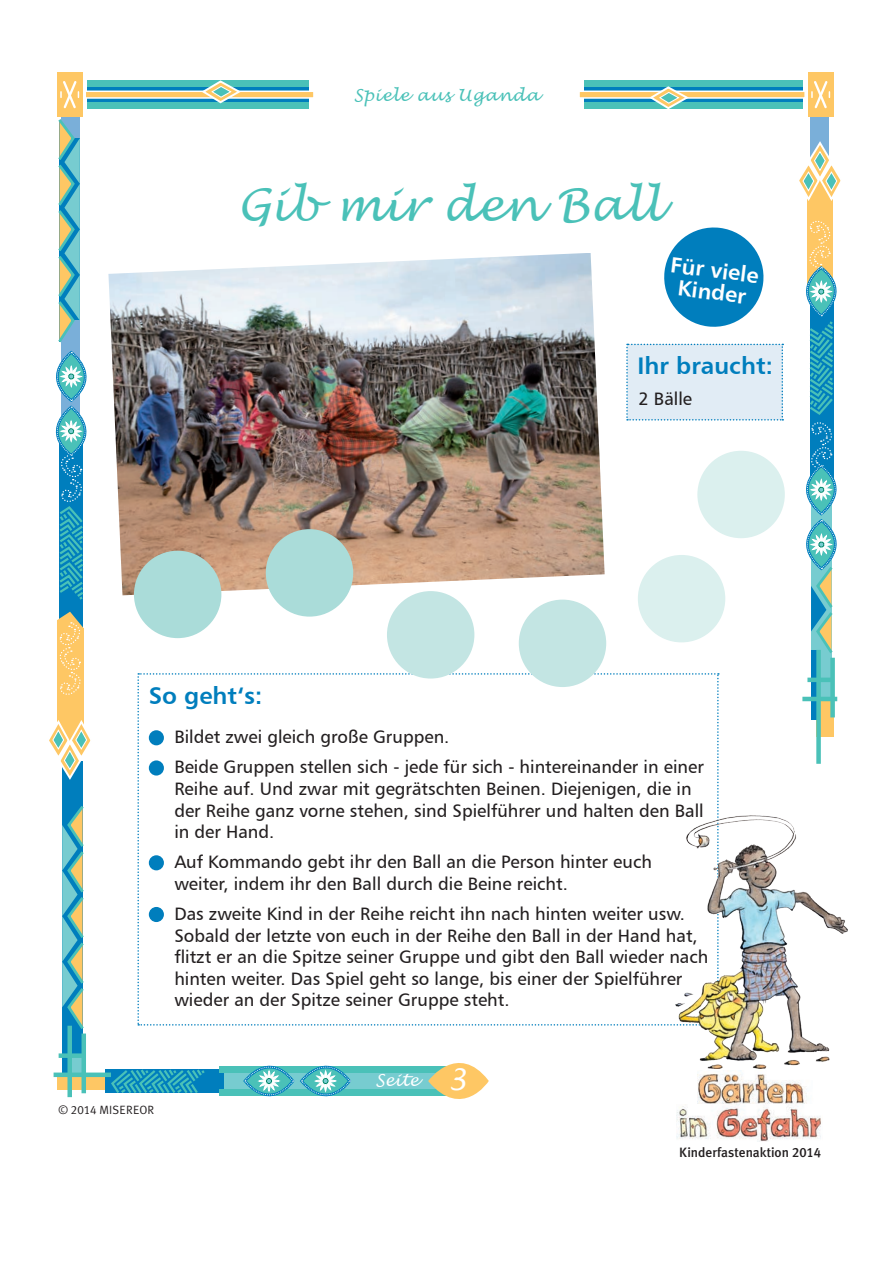
<style>
.page{position:relative;width:893px;height:1263px;background:#fff}
.page>*{position:absolute;margin:0;border:0;box-sizing:border-box;transform-origin:0 0}
.t1{font:italic 45px "Lucida Handwriting";color:#4ac1b8}
.t2{font:24px "Humanist 777 BT Bold B";color:#007ebd}
.t3{font:22.05px/22px "Humanist 777 BT Bold B";color:#fff;text-align:center}
.t4{font:18px/21.6px "Humanist 777 BT Roman B";color:#231f20}
.t5{font:italic 16.5px "Lucida Handwriting";letter-spacing:.04em;color:#4ac1b8}
.t6{font:italic 16.5px "Lucida Handwriting";color:#fff}
.t7{font:500 13.5px "Meta Plus";color:#231f20}
.t8{font:12px "Meta Plus Normal";letter-spacing:.015em;color:#231f20}
.s1{font-family:"Meta Plus Normal Caps"}
.s2{font-size:29.85px}
.s3{font-family:"Meta Plus Medium Caps";font-weight:400}
</style>
<div class="page">
<div style="left:807px;top:180px;width:26px;height:113px;background:#fec764"></div>
<div style="left:62px;top:761px;width:20px;height:292px;background:#007ebd"></div>
<div style="left:811px;top:504px;width:20px;height:174px;background:#77ccd0"></div>
<div style="left:60px;top:430px;width:23px;height:208px;background:#007ebd"></div>
<div style="left:105px;top:1069px;width:159px;height:24px;background:#007ebd"></div>
<div style="left:57px;top:628px;width:26px;height:112px;background:#fec764"></div>
<svg style="left:87px;top:87px;width:221px;height:16px"></svg>
<div style="left:224px;top:1071px;width:244px;height:19px;background:#77ccd0"></div>
<svg style="left:585px;top:87px;width:218px;height:16px"></svg>
<svg style="left:86px;top:91px;width:228px;height:8px"></svg>
<svg style="left:579px;top:91px;width:226px;height:8px"></svg>
<div style="left:87px;top:80px;width:221px;height:7px;background:#4ac1b8"></div>
<div style="left:219px;top:1066px;width:229px;height:7px;background:#4ac1b8"></div>
<div style="left:585px;top:80px;width:218px;height:7px;background:#4ac1b8"></div>
<div style="left:87px;top:103px;width:221px;height:6px;background:#4ac1b8"></div>
<div style="left:220px;top:1089px;width:228px;height:6px;background:#4ac1b8"></div>
<div style="left:585px;top:103px;width:218px;height:6px;background:#4ac1b8"></div>
<div style="left:811px;top:111px;width:18px;height:49px;background:#7aafd9"></div>
<img style="left:697px;top:1070px;width:110px;height:35px">
<img style="left:677px;top:1105px;width:144px;height:36px">
<div style="left:57px;top:72px;width:25px;height:45px;background:#fec764"></div>
<div style="left:808px;top:72px;width:25px;height:45px;background:#fec764"></div>
<svg style="left:241px;top:1065px;width:111px;height:32px"></svg>
<svg style="left:62px;top:803px;width:22px;height:229px"></svg>
<svg style="left:60px;top:81px;width:19px;height:28px"></svg>
<svg style="left:811px;top:81px;width:19px;height:28px"></svg>
<svg style="left:111px;top:1069px;width:94px;height:25px"></svg>
<svg style="left:49px;top:719px;width:42px;height:63px"></svg>
<svg style="left:806px;top:221px;width:31px;height:435px"></svg>
<svg style="left:799px;top:139px;width:42px;height:62px"></svg>
<svg style="left:200px;top:80px;width:42px;height:24px"></svg>
<svg style="left:647px;top:86px;width:42px;height:23px"></svg>
<div style="left:70px;top:1056px;width:12px;height:19px;background:#77ccd0"></div>
<div style="left:819px;top:680px;width:12px;height:19px;background:#77ccd0"></div>
<div style="left:57px;top:1075px;width:48px;height:14px;background:#fec764"></div>
<div style="left:816px;top:699px;width:17px;height:38px;background:#fec764"></div>
<div style="left:62px;top:1026px;width:5px;height:49px;background:#007ebd"></div>
<div style="left:811px;top:650px;width:5px;height:69px;background:#007ebd"></div>
<div style="left:67px;top:1026px;width:5px;height:71px;background:#4ac1b8"></div>
<div style="left:816px;top:650px;width:5px;height:114px;background:#4ac1b8"></div>
<hr style="left:82px;top:1033px;width:4px;height:60px;background:#4ac1b8">
<div style="left:830px;top:658px;width:5px;height:59px;background:#4ac1b8"></div>
<div style="left:59px;top:1053px;width:24px;height:5px;background:#4ac1b8"></div>
<hr style="left:807px;top:678px;width:25px;height:4px;background:#4ac1b8">
<svg style="left:426px;top:1063px;width:63px;height:36px"></svg>
<div style="left:54px;top:1072px;width:57px;height:5px;background:#4ac1b8"></div>
<hr style="left:802px;top:697px;width:35px;height:4px;background:#4ac1b8">
<svg style="left:55px;top:116px;width:32px;height:486px"></svg>
<svg style="left:57px;top:610px;width:27px;height:87px"></svg>
<svg style="left:664px;top:227px;width:100px;height:100px"></svg>
<img style="left:108px;top:253px;width:497px;height:342px">
<div style="left:638px;top:555px;width:87px;height:87px;background:#dbf0ee;border-radius:50%"></div>
<div style="left:697px;top:451px;width:88px;height:87px;background:#dbf0ee;border-radius:50%"></div>
<div style="left:266px;top:529px;width:87px;height:88px;background:#aadcd9;border-radius:50%"></div>
<div style="left:134px;top:551px;width:87px;height:87px;background:#aadcd9;border-radius:50%"></div>
<svg style="left:137px;top:673px;width:582px;height:352px"></svg>
<img style="left:676px;top:815px;width:171px;height:253px">
<div style="left:519px;top:600px;width:87px;height:87px;background:#c3e5e3;border-radius:50%"></div>
<div style="left:387px;top:591px;width:87px;height:87px;background:#c3e5e3;border-radius:50%"></div>
<div style="left:149px;top:730px;width:15px;height:15px;background:#007ebd;border-radius:50%"></div>
<div style="left:149px;top:760px;width:15px;height:15px;background:#007ebd;border-radius:50%"></div>
<div style="left:149px;top:855px;width:15px;height:15px;background:#007ebd;border-radius:50%"></div>
<div style="left:149px;top:907px;width:15px;height:15px;background:#007ebd;border-radius:50%"></div>
<div style="left:626px;top:344px;width:157px;height:77px;background:#e1ecf5"></div>
<p class="t5" style="left:354px;top:85px;width:187px">Spiele aus Uganda</p>
<h1 class="t1" style="left:237px;top:178px;width:426px">Gib mir den Ball</h1>
<p class="t3" style="left:672px;top:253px;width:90px;rotate:7deg">Für viele<br>Kinder</p>
<h2 class="t2" style="left:638px;top:351px;width:137px">Ihr braucht:</h2>
<h2 class="t2" style="left:149px;top:680px;width:115px">So geht‘s:</h2>
<p class="t4" style="left:638px;top:388px;width:55px">2 Bälle</p>
<p class="t4" style="left:174px;top:722px;width:531px;line-height:30.2px">Bildet zwei gleich große Gruppen.<br>Beide Gruppen stellen sich - jede für sich - hintereinander in einer</p>
<p class="t4" style="left:174px;top:778px;width:531px">Reihe auf. Und zwar mit gegrätschten Beinen. Diejenigen, die in der Reihe ganz vorne stehen, sind Spielführer und halten den Ball in der Hand.</p>
<p class="t4" style="left:174px;top:851px;width:479px">Auf Kommando gebt ihr den Ball an die Person hinter euch weiter, indem ihr den Ball durch die Beine reicht.</p>
<p class="t4" style="left:174px;top:903px;width:535px">Das zweite Kind in der Reihe reicht ihn nach hinten weiter usw.<br>Sobald der letzte von euch in der Reihe den Ball in der Hand hat, flitzt er an die Spitze seiner Gruppe und gibt den Ball wieder nach hinten weiter. Das Spiel geht so lange, bis einer der Spielführer wieder an der Spitze seiner Gruppe steht.</p>
<p class="t8" style="left:59px;top:1102px;width:97px">© <span class="s1">2014</span> MISEREOR</p>
<p class="t6" style="left:376px;top:1070px;width:93px">Seite <span class="s2">3</span></p>
<p class="t7" style="left:679px;top:1144px;width:143px">Kinderfastenaktion <span class="s3">2014</span></p>
</div>
